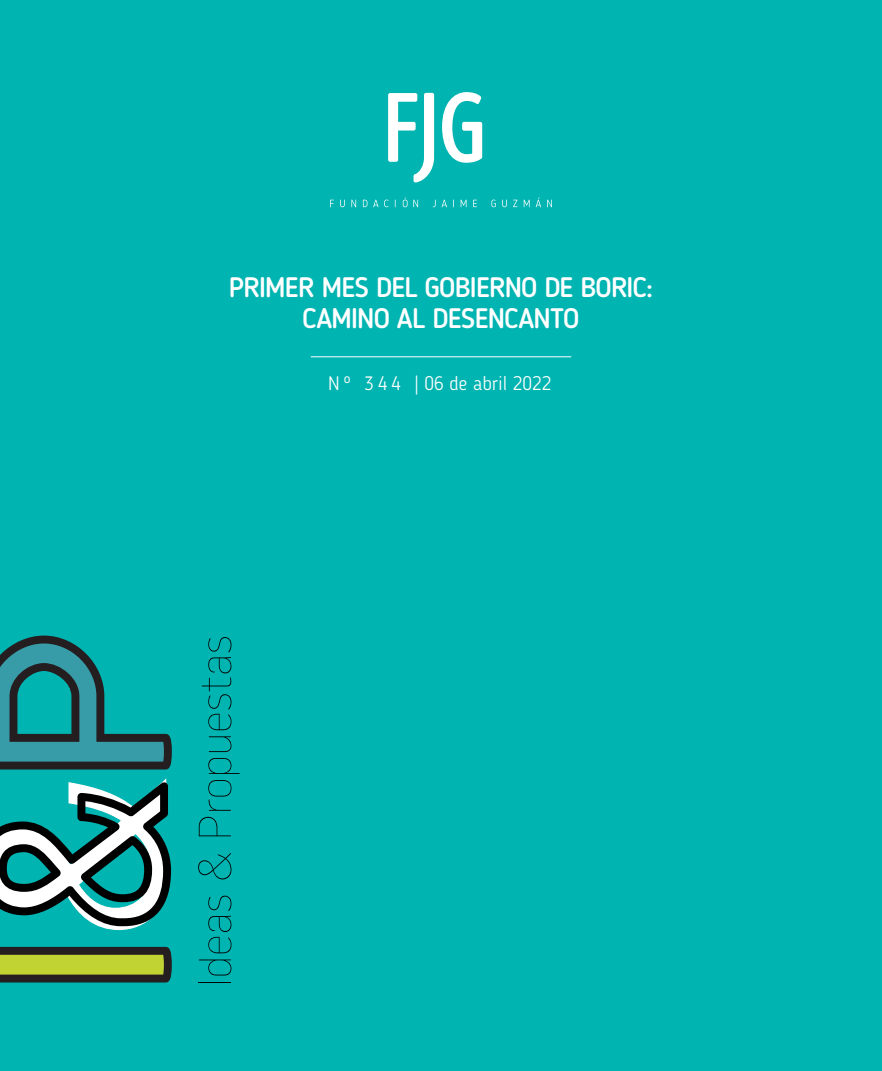
<style>
.page{position:relative;width:882px;height:1071px;background:#00b4b1}
.page>*{position:absolute;margin:0;border:0;box-sizing:border-box;transform-origin:0 0}
.t1{font:265.65px "Myriad Pro";color:#fff}
.t2{font:500 28px/31.5px "Blogger Sans";letter-spacing:-.025em;color:#fff;text-align:center}
.t3{font:300 19.25px "Blogger Sans";color:#fff}
</style>
<div class="page">
<svg style="left:0;top:947px;width:172px;height:36px;background:#747f2d"></svg>
<svg style="left:0;top:636px;width:172px;height:134px"></svg>
<hr style="left:199px;top:982px;width:32px;height:1px;background:#000">
<svg style="left:199px;top:960px;width:32px;height:16px"></svg>
<svg style="left:208px;top:896px;width:23px;height:57px"></svg>
<svg style="left:198px;top:853px;width:33px;height:26px"></svg>
<svg style="left:199px;top:817px;width:32px;height:19px"></svg>
<svg style="left:208px;top:780px;width:23px;height:31px"></svg>
<svg style="left:208px;top:758px;width:32px;height:16px"></svg>
<svg style="left:209px;top:736px;width:22px;height:16px"></svg>
<svg style="left:202px;top:637px;width:29px;height:93px"></svg>
<svg style="left:0;top:782px;width:171px;height:144px"></svg>
<hr style="left:311px;top:357px;width:260px;height:1px;background:#fff">
<svg style="left:330px;top:200px;width:4px;height:7px"></svg>
<svg style="left:388px;top:93px;width:46px;height:90px"></svg>
<svg style="left:442px;top:92px;width:40px;height:71px"></svg>
<svg style="left:340px;top:200px;width:5px;height:7px"></svg>
<svg style="left:351px;top:200px;width:5px;height:7px"></svg>
<svg style="left:363px;top:200px;width:4px;height:7px"></svg>
<svg style="left:373px;top:200px;width:5px;height:7px"></svg>
<svg style="left:384px;top:200px;width:4px;height:7px"></svg>
<svg style="left:403px;top:197px;width:15px;height:10px"></svg>
<svg style="left:433px;top:200px;width:3px;height:7px"></svg>
<svg style="left:442px;top:200px;width:5px;height:7px"></svg>
<svg style="left:461px;top:200px;width:6px;height:7px"></svg>
<svg style="left:473px;top:200px;width:4px;height:7px"></svg>
<svg style="left:491px;top:200px;width:5px;height:7px"></svg>
<svg style="left:502px;top:200px;width:5px;height:7px"></svg>
<svg style="left:513px;top:200px;width:4px;height:7px"></svg>
<svg style="left:524px;top:200px;width:6px;height:7px"></svg>
<svg style="left:536px;top:197px;width:5px;height:10px"></svg>
<svg style="left:547px;top:200px;width:5px;height:7px"></svg>
<p class="t2" style="left:229px;top:271px;width:426px">PRIMER MES DEL GOBIERNO DE BORIC:<br>CAMINO AL DESENCANTO</p>
<p class="t3" style="left:328px;top:372px;width:225px">N º 3 4 4 | 06 de abril 2022</p>
<h1 class="t1" style="left:-87px;top:938px;width:162px;rotate:-90deg">&amp;</h1>
</div>
